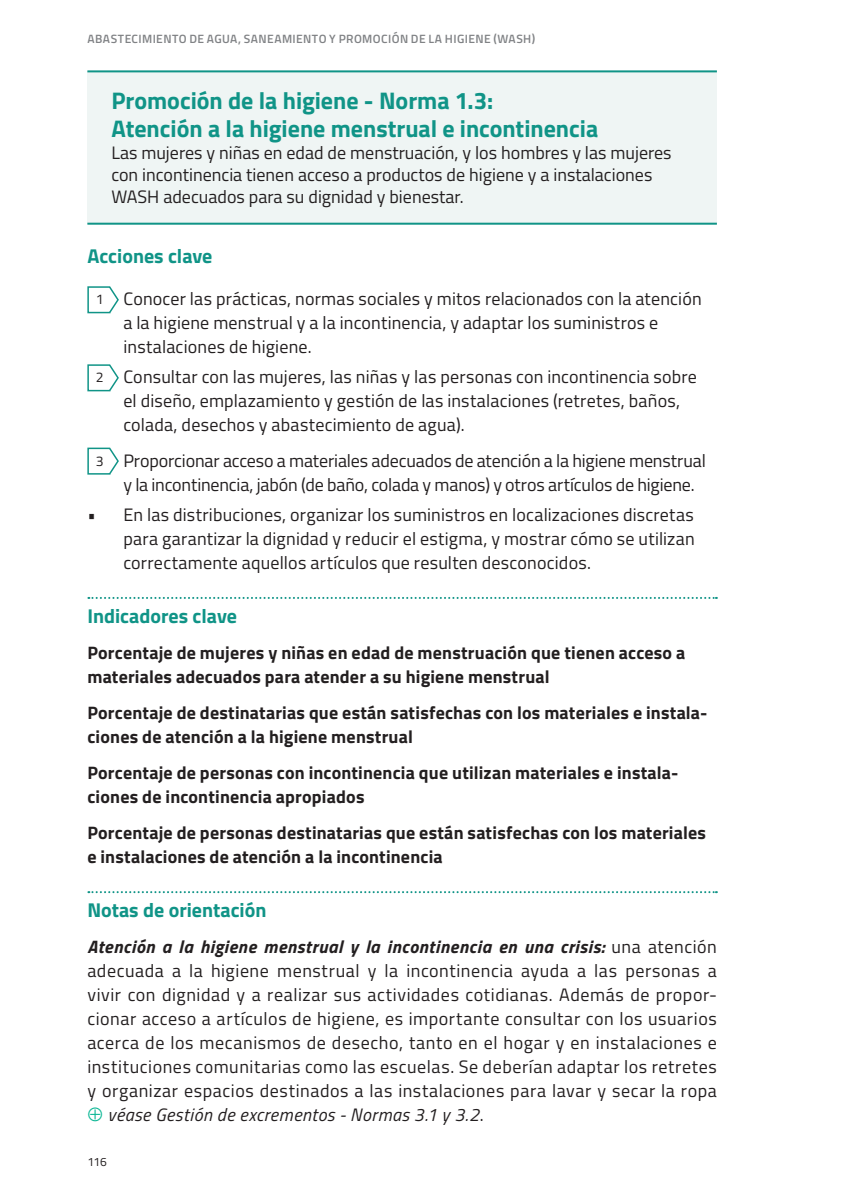
<style>
.page{position:relative;width:844px;height:1196px;background:#fff}
.page>*{position:absolute;margin:0;border:0;box-sizing:border-box;transform-origin:0 0}
.t1{font:700 24px/28px "Titillium Web";color:#109487}
.t2{font:700 20px "Titillium Web";color:#109487}
.t3{font:18px/24px "Titillium Web";letter-spacing:.01em;color:#231f20}
.t4{font:700 18px/24px "Titillium Web";letter-spacing:.01em;color:#231f20}
.t5{font:18px/24px "Titillium Web";letter-spacing:-.01em;color:#231f20}
.t6{font:14px "Titillium Web";color:#231f20}
.t7{font:600 12px "Titillium Web";letter-spacing:.03em;color:#808285}
.t8{font:12px "Titillium Web";color:#231f20}
.s1{font-weight:700;font-style:italic}
.s2{color:#0ab694}
.s3{font-style:italic}
</style>
<div class="page">
<svg style="left:88px;top:597px;width:629px;height:2px"></svg>
<svg style="left:88px;top:891px;width:629px;height:2px"></svg>
<div style="left:87px;top:71px;width:630px;height:153px;background:#eff5f4"></div>
<hr style="left:87px;top:70px;width:630px;height:2px;background:#109487">
<hr style="left:87px;top:223px;width:630px;height:2px;background:#109487">
<svg style="left:87px;top:286px;width:32px;height:28px"></svg>
<svg style="left:87px;top:364px;width:32px;height:28px"></svg>
<svg style="left:87px;top:447px;width:32px;height:28px"></svg>
<p class="t7" style="left:87px;top:30px;width:449px">ABASTECIMIENTO DE AGUA, SANEAMIENTO Y PROMOCIÓN DE LA HIGIENE (WASH)</p>
<h1 class="t1" style="left:111px;top:86px;width:488px">Promoción de la higiene - Norma 1.3:<br>Atención a la higiene menstrual e incontinencia</h1>
<p class="t3" style="left:111px;top:141px;width:562px;line-height:22px">Las mujeres y niñas en edad de menstruación, y los hombres y las mujeres con incontinencia tienen acceso a productos de higiene y a instalaciones<br>WASH adecuados para su dignidad y bienestar.</p>
<p class="t2" style="left:87px;top:240px;width:127px">Acciones clave</p>
<p class="t3" style="left:123px;top:286px;width:580px;text-indent:-36px">1. Conocer las prácticas, normas sociales y mitos relacionados con la atención a la higiene menstrual y a la incontinencia, y adaptar los suministros e instalaciones de higiene.</p>
<p class="t3" style="left:123px;top:364px;width:575px;text-indent:-36px">2. Consultar con las mujeres, las niñas y las personas con incontinencia sobre el diseño, emplazamiento y gestión de las instalaciones (retretes, baños, colada, desechos y abastecimiento de agua).</p>
<p class="t5" style="left:123px;top:448px;width:584px;text-indent:-36px">3. Proporcionar acceso a materiales adecuados de atención a la higiene menstrual y la incontinencia, jabón (de baño, colada y manos) y otros artículos de higiene.</p>
<p class="t3" style="left:123px;top:502px;width:573px;text-align:justify;text-indent:-36px">• En las distribuciones, organizar los suministros en localizaciones discretas para garantizar la dignidad y reducir el estigma, y mostrar cómo se utilizan correctamente aquellos artículos que resulten desconocidos.</p>
<p class="t2" style="left:87px;top:600px;width:151px">Indicadores clave</p>
<p class="t4" style="left:87px;top:640px;width:599px">Porcentaje de mujeres y niñas en edad de menstruación que tienen acceso a materiales adecuados para atender a su higiene menstrual</p>
<p class="t4" style="left:87px;top:700px;width:622px">Porcentaje de destinatarias que están satisfechas con los materiales e instala&shy;ciones de atención a la higiene menstrual</p>
<p class="t4" style="left:87px;top:760px;width:593px">Porcentaje de personas con incontinencia que utilizan materiales e instala&shy;ciones de incontinencia apropiados</p>
<p class="t4" style="left:87px;top:820px;width:620px">Porcentaje de personas destinatarias que están satisfechas con los materiales e instalaciones de atención a la incontinencia</p>
<p class="t2" style="left:87px;top:894px;width:181px">Notas de orientación</p>
<p class="t3" style="left:87px;top:934px;width:631px;text-align:justify"><span class="s1">Atención a la higiene menstrual y la incontinencia en una crisis:</span> una atención adecuada a la higiene menstrual y la incontinencia ayuda a las personas a vivir con dignidad y a realizar sus actividades cotidianas. Además de propor&shy;cionar acceso a artículos de higiene, es importante consultar con los usuarios acerca de los mecanismos de desecho, tanto en el hogar y en instalaciones e instituciones comunitarias como las escuelas. Se deberían adaptar los retretes y organizar espacios destinados a las instalaciones para lavar y secar la ropa <span class="s2">⊕</span> <span class="s3">véase Gestión de excrementos - Normas 3.1 y 3.2</span>.</p>
<p class="t6" style="left:96px;top:288px;width:9px">1</p>
<p class="t6" style="left:96px;top:366px;width:9px">2</p>
<p class="t6" style="left:96px;top:449px;width:9px">3</p>
<p class="t8" style="left:87px;top:1152px;width:21px">116</p>
</div>
